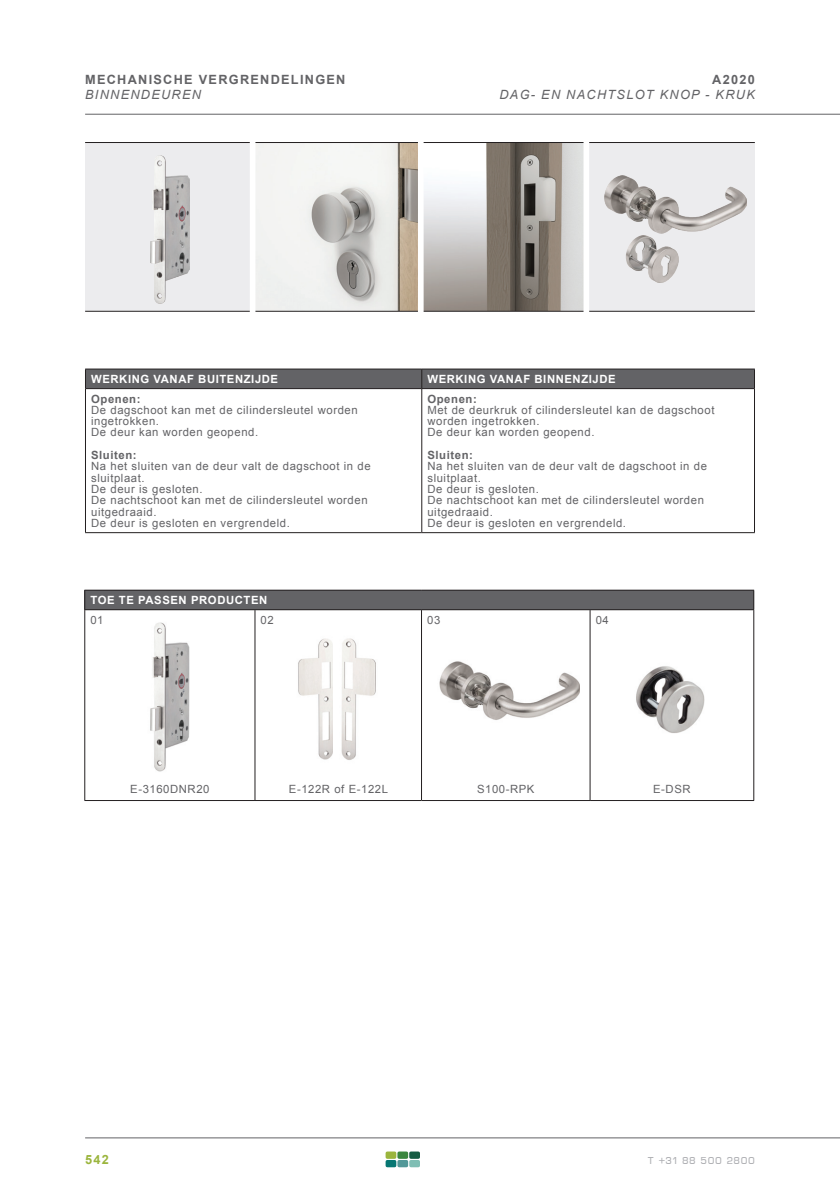
<style>
.page{position:relative;width:840px;height:1191px;background:#fff}
.page>*{position:absolute;margin:0;border:0;box-sizing:border-box;transform-origin:0 0}
.t1{font:italic 12.8px "Arial";letter-spacing:.1em;color:#636366}
.t2{font:700 12.8px "Arial";letter-spacing:.1em;color:#636366}
.t3{font:700 12.8px "Arial";color:#9bb53d}
.t4{font:12px "Eurostile DCD";letter-spacing:.05em;color:#adaeb2}
.t5{font:11.4px/11.4px "Arial";letter-spacing:.05em;color:#636366}
.t6{font:700 11.4px "Arial";letter-spacing:.05em;color:#fff}
.t7{font:700 11.4px "Arial";letter-spacing:.05em;color:#636366}
</style>
<div class="page">
<hr style="left:85px;top:1137px;width:754px;height:1px;background:#636366">
<svg style="left:385px;top:1151px;width:35px;height:16px"></svg>
<hr style="left:85px;top:114px;width:754px;height:1px;background:#636366">
<div style="left:587px;top:142px;width:167px;height:169px;background:#ececee"></div>
<div style="left:85px;top:142px;width:167px;height:169px;background:#ececee"></div>
<hr style="left:85px;top:388px;width:336px;height:1px;background:#231f20">
<hr style="left:421px;top:388px;width:333px;height:1px;background:#231f20">
<hr style="left:421px;top:389px;width:1px;height:143px;background:#231f20">
<div style="left:85px;top:369px;width:669px;height:19px;background:#636366"></div>
<hr style="left:85px;top:389px;width:1px;height:143px;background:#231f20">
<hr style="left:753px;top:389px;width:1px;height:143px;background:#231f20">
<hr style="left:85px;top:532px;width:336px;height:1px;background:#231f20">
<hr style="left:421px;top:532px;width:333px;height:1px;background:#231f20">
<img style="left:255px;top:143px;width:328px;height:168px">
<hr style="left:85px;top:311px;width:669px;height:1px;background:#231f20">
<hr style="left:85px;top:142px;width:669px;height:1px;background:#231f20">
<div style="left:417px;top:140px;width:6px;height:174px;background:#fff"></div>
<div style="left:250px;top:138px;width:5px;height:185px;background:#fff"></div>
<div style="left:583px;top:134px;width:6px;height:185px;background:#fff"></div>
<img style="left:151px;top:155px;width:39px;height:148px">
<img style="left:604px;top:176px;width:141px;height:106px">
<div style="left:85px;top:590px;width:668px;height:20px;background:#636366"></div>
<hr style="left:84px;top:609px;width:171px;height:1px;background:#231f20">
<hr style="left:255px;top:609px;width:166px;height:1px;background:#231f20">
<hr style="left:421px;top:609px;width:168px;height:1px;background:#231f20">
<hr style="left:589px;top:609px;width:164px;height:1px;background:#231f20">
<hr style="left:254px;top:610px;width:1px;height:190px;background:#231f20">
<hr style="left:84px;top:590px;width:171px;height:1px;background:#231f20">
<svg style="left:84px;top:590px;width:1px;height:19px"></svg>
<hr style="left:255px;top:590px;width:166px;height:1px;background:#231f20">
<hr style="left:421px;top:590px;width:168px;height:1px;background:#231f20">
<hr style="left:589px;top:590px;width:164px;height:1px;background:#231f20">
<svg style="left:753px;top:590px;width:1px;height:19px"></svg>
<hr style="left:84px;top:610px;width:1px;height:190px;background:#231f20">
<hr style="left:421px;top:610px;width:1px;height:190px;background:#231f20">
<hr style="left:589px;top:610px;width:1px;height:190px;background:#231f20">
<hr style="left:753px;top:610px;width:1px;height:190px;background:#231f20">
<hr style="left:84px;top:800px;width:171px;height:1px;background:#231f20">
<hr style="left:255px;top:800px;width:166px;height:1px;background:#231f20">
<hr style="left:421px;top:800px;width:168px;height:1px;background:#231f20">
<hr style="left:589px;top:800px;width:164px;height:1px;background:#231f20">
<img style="left:150px;top:622px;width:40px;height:150px">
<img style="left:332px;top:638px;width:44px;height:122px">
<img style="left:298px;top:638px;width:34px;height:122px">
<img style="left:439px;top:661px;width:140px;height:59px">
<img style="left:636px;top:666px;width:69px;height:67px">
<p class="t2" style="left:85px;top:71px;width:262px">MECHANISCHE VERGRENDELINGEN</p>
<p class="t1" style="left:85px;top:86px;width:117px">BINNENDEUREN</p>
<p class="t2" style="left:711px;top:71px;width:44px">A2020</p>
<p class="t1" style="left:499px;top:86px;width:257px">DAG- EN NACHTSLOT KNOP - KRUK</p>
<p class="t6" style="left:91px;top:371px;width:188px">WERKING VANAF BUITENZIJDE</p>
<p class="t6" style="left:427px;top:371px;width:190px">WERKING VANAF BINNENZIJDE</p>
<p class="t7" style="left:91px;top:391px;width:51px">Openen:</p>
<p class="t5" style="left:91px;top:404px;width:268px">De dagschoot kan met de cilindersleutel worden ingetrokken.<br>De deur kan worden geopend.</p>
<p class="t7" style="left:91px;top:447px;width:47px">Sluiten:</p>
<p class="t5" style="left:91px;top:461px;width:281px">Na het sluiten van de deur valt de dagschoot in de sluitplaat.<br>De deur is gesloten.<br>De nachtschoot kan met de cilindersleutel worden uitgedraaid.<br>De deur is gesloten en vergrendeld.</p>
<p class="t7" style="left:427px;top:391px;width:51px">Openen:</p>
<p class="t5" style="left:427px;top:404px;width:288px">Met de deurkruk of cilindersleutel kan de dagschoot worden ingetrokken.<br>De deur kan worden geopend.</p>
<p class="t7" style="left:427px;top:447px;width:47px">Sluiten:</p>
<p class="t5" style="left:427px;top:461px;width:281px">Na het sluiten van de deur valt de dagschoot in de sluitplaat.<br>De deur is gesloten.<br>De nachtschoot kan met de cilindersleutel worden uitgedraaid.<br>De deur is gesloten en vergrendeld.</p>
<p class="t6" style="left:90px;top:592px;width:178px">TOE TE PASSEN PRODUCTEN</p>
<p class="t5" style="left:90px;top:614px;width:15px">01</p>
<p class="t5" style="left:260px;top:614px;width:15px">02</p>
<p class="t5" style="left:427px;top:614px;width:15px">03</p>
<p class="t5" style="left:595px;top:614px;width:15px">04</p>
<p class="t5" style="left:130px;top:784px;width:81px">E-3160DNR20</p>
<p class="t5" style="left:289px;top:784px;width:101px">E-122R of E-122L</p>
<p class="t5" style="left:477px;top:784px;width:59px">S100-RPK</p>
<p class="t5" style="left:652px;top:784px;width:39px">E-DSR</p>
<p class="t3" style="left:85px;top:1151px;width:25px">542</p>
<p class="t4" style="left:647px;top:1153px;width:108px">t +31 88 500 2800</p>
</div>
